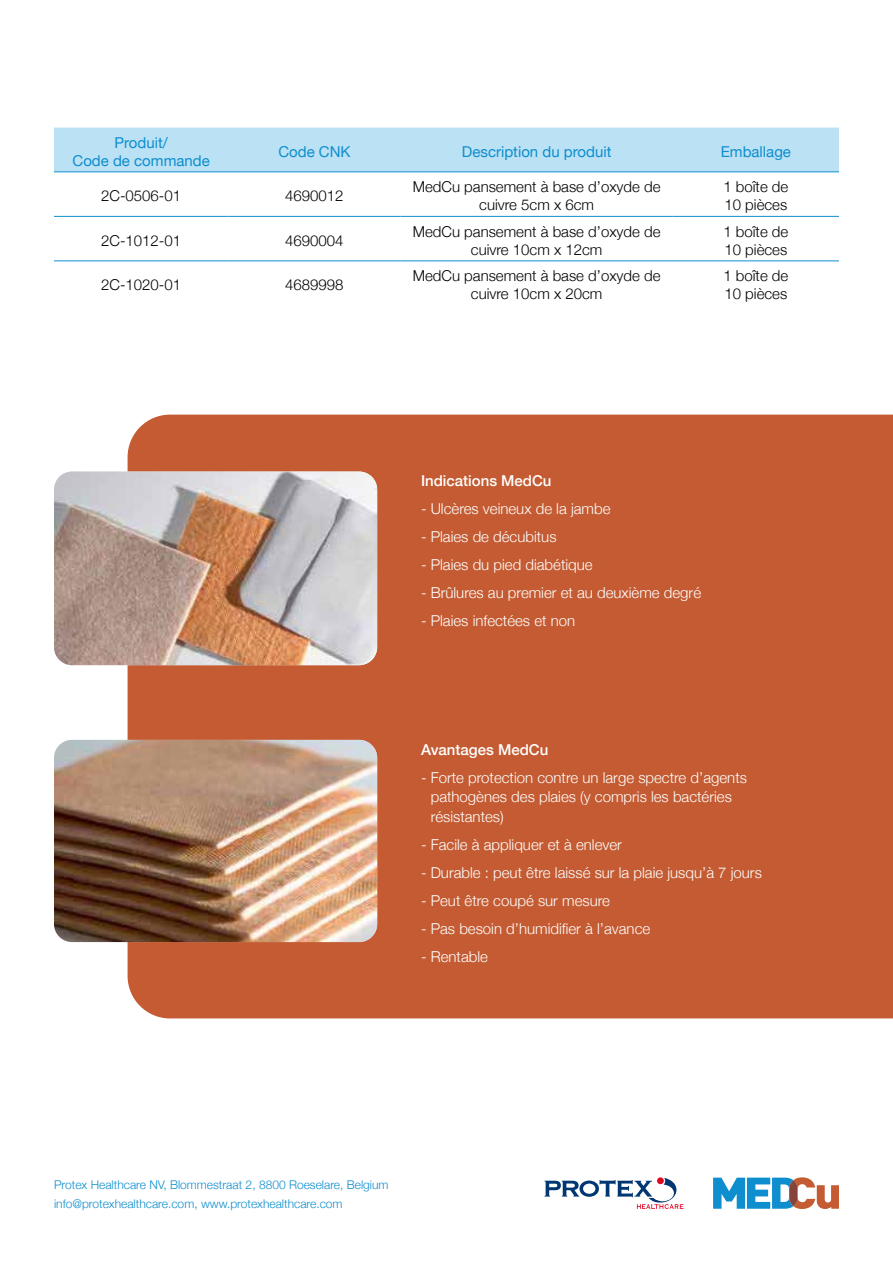
<style>
.page{position:relative;width:893px;height:1263px;background:#fff}
.page>*{position:absolute;margin:0;border:0;box-sizing:border-box;transform-origin:0 0}
.t1{font:300 15px/19.5px "Helvetica Neue";color:#fff}
.t2{font:300 15px/18px "Helvetica Neue";color:#000;text-align:center}
.t3{font:15px/18px "Helvetica Neue";color:#0e8ece;text-align:center}
.t4{font:500 15px "Helvetica Neue";color:#fff}
.t5{font:300 12px/19.5px "Helvetica Neue";color:#0e8ece}
</style>
<div class="page">
<svg style="left:713px;top:1177px;width:126px;height:32px"></svg>
<div style="left:128px;top:415px;width:765px;height:603px;background:#c45b32"></div>
<img style="left:54px;top:471px;width:323px;height:194px">
<img style="left:54px;top:740px;width:323px;height:202px">
<div style="left:54px;top:128px;width:785px;height:44px;background:#bae1f4"></div>
<hr style="left:54px;top:172px;width:174px;height:1px;background:#0e8ece">
<hr style="left:228px;top:172px;width:173px;height:1px;background:#0e8ece">
<hr style="left:401px;top:172px;width:272px;height:1px;background:#0e8ece">
<hr style="left:673px;top:172px;width:166px;height:1px;background:#0e8ece">
<hr style="left:54px;top:216px;width:174px;height:1px;background:#0e8ece">
<hr style="left:228px;top:216px;width:173px;height:1px;background:#0e8ece">
<hr style="left:401px;top:216px;width:272px;height:1px;background:#0e8ece">
<hr style="left:673px;top:216px;width:166px;height:1px;background:#0e8ece">
<hr style="left:54px;top:261px;width:174px;height:1px;background:#0e8ece">
<hr style="left:228px;top:261px;width:173px;height:1px;background:#0e8ece">
<hr style="left:401px;top:261px;width:272px;height:1px;background:#0e8ece">
<hr style="left:673px;top:261px;width:166px;height:1px;background:#0e8ece">
<svg style="left:545px;top:1178px;width:138px;height:31px"></svg>
<p class="t3" style="left:73px;top:135px;width:139px">Produit/<br>Code de commande</p>
<p class="t3" style="left:278px;top:144px;width:74px">Code CNK</p>
<p class="t3" style="left:462px;top:144px;width:151px">Description du produit</p>
<p class="t3" style="left:721px;top:144px;width:72px">Emballage</p>
<p class="t2" style="left:101px;top:187px;width:82px">2C-0506-01</p>
<p class="t2" style="left:285px;top:187px;width:60px">4690012</p>
<p class="t2" style="left:413px;top:178px;width:249px">MedCu pansement à base d’oxyde de cuivre 5cm x 6cm</p>
<p class="t2" style="left:723px;top:178px;width:67px;text-align:left">1 boîte de<br>10 pièces</p>
<p class="t2" style="left:101px;top:232px;width:82px">2C-1012-01</p>
<p class="t2" style="left:285px;top:232px;width:60px">4690004</p>
<p class="t2" style="left:413px;top:223px;width:249px">MedCu pansement à base d’oxyde de cuivre 10cm x 12cm</p>
<p class="t2" style="left:723px;top:223px;width:67px;text-align:left">1 boîte de<br>10 pièces</p>
<p class="t2" style="left:101px;top:276px;width:82px">2C-1020-01</p>
<p class="t2" style="left:285px;top:276px;width:60px">4689998</p>
<p class="t2" style="left:413px;top:267px;width:249px">MedCu pansement à base d’oxyde de cuivre 10cm x 20cm</p>
<p class="t2" style="left:723px;top:267px;width:67px;text-align:left">1 boîte de<br>10 pièces</p>
<p class="t4" style="left:421px;top:475px;width:132px">Indications MedCu</p>
<p class="t1" style="left:421px;top:499px;width:191px">- Ulcères veineux de la jambe</p>
<p class="t1" style="left:421px;top:527px;width:137px">- Plaies de décubitus</p>
<p class="t1" style="left:421px;top:555px;width:173px">- Plaies du pied diabétique</p>
<p class="t1" style="left:421px;top:583px;width:282px">- Brûlures au premier et au deuxième degré</p>
<p class="t1" style="left:421px;top:611px;width:156px">- Plaies infectées et non</p>
<p class="t4" style="left:421px;top:743px;width:129px">Avantages MedCu</p>
<p class="t1" style="left:431px;top:767px;width:318px;text-indent:-10px">- Forte protection contre un large spectre d’agents pathogènes des plaies (y compris les bactéries résistantes)</p>
<p class="t1" style="left:421px;top:834px;width:202px">- Facile à appliquer et à enlever</p>
<p class="t1" style="left:421px;top:862px;width:342px">- Durable : peut être laissé sur la plaie jusqu’à 7 jours</p>
<p class="t1" style="left:421px;top:890px;width:190px">- Peut être coupé sur mesure</p>
<p class="t1" style="left:421px;top:917px;width:231px">- Pas besoin d’humidifier à l’avance</p>
<p class="t1" style="left:421px;top:946px;width:68px">- Rentable</p>
<p class="t5" style="left:54px;top:1175px;width:336px">Protex Healthcare NV, Blommestraat 2, 8800 Roeselare, Belgium info@protexhealthcare.com, www.protexhealthcare.com</p>
</div>
